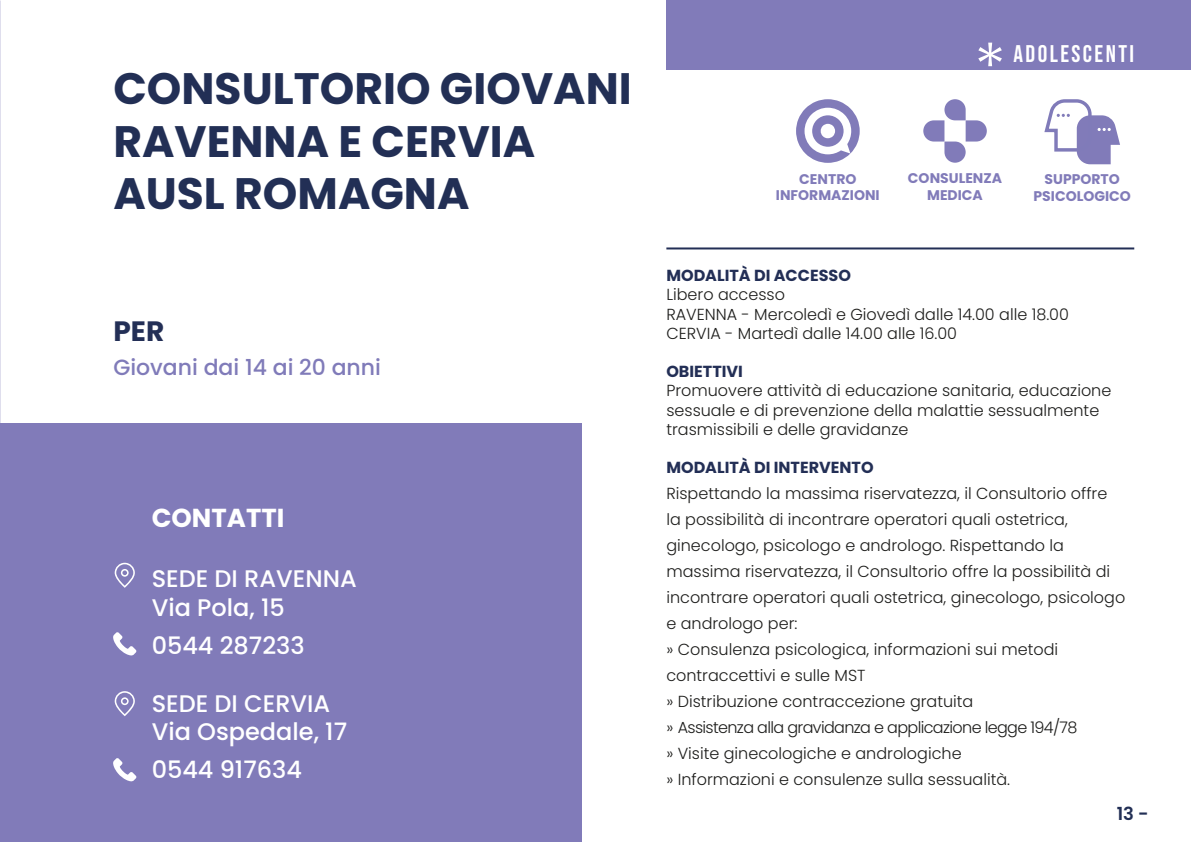
<style>
.page{position:relative;width:1191px;height:842px;background:#fff}
.page>*{position:absolute;margin:0;border:0;box-sizing:border-box;transform-origin:0 0}
.t1{font:700 44px "Poppins";color:#222f55}
.t2{font:700 28px "Poppins";color:#232f56}
.t3{font:700 26px "Poppins";color:#fff}
.t4{font:500 24px "Poppins";color:#fff}
.t5{font:24px "Bebas Neue";letter-spacing:.1em;color:#fff}
.t6{font:500 22px "Poppins";color:#807bb9}
.t7{font:600 18px "Poppins";color:#222f55}
.t8{font:300 16px/26px "Poppins";color:#1d1d1b}
.t9{font:300 16px "Poppins";letter-spacing:-.04em;color:#1d1d1b}
.t10{font:700 16px "Poppins";color:#232f56}
.t11{font:700 14px "Poppins";color:#817bb9}
</style>
<div class="page">
<div style="left:0;top:424px;width:581px;height:418px;background:#817bb9"></div>
<svg style="left:113px;top:632px;width:24px;height:23px"></svg>
<svg style="left:113px;top:758px;width:24px;height:23px"></svg>
<svg style="left:115px;top:563px;width:20px;height:25px"></svg>
<svg style="left:115px;top:691px;width:20px;height:25px"></svg>
<hr style="left:666px;top:247px;width:468px;height:2px;background:#232f56">
<svg style="left:923px;top:99px;width:63px;height:64px"></svg>
<svg style="left:1044px;top:99px;width:76px;height:65px"></svg>
<svg style="left:796px;top:99px;width:63px;height:64px"></svg>
<hr style="left:0;top:57px;width:1px;height:729px;background:#817bb9">
<div style="left:666px;top:0;width:525px;height:69px;background:#817bb9"></div>
<svg style="left:978px;top:43px;width:24px;height:23px"></svg>
<p class="t1" style="left:113px;top:63px;width:520px">CONSULTORIO GIOVANI</p>
<p class="t1" style="left:113px;top:116px;width:423px">RAVENNA E CERVIA</p>
<p class="t1" style="left:113px;top:169px;width:357px">AUSL ROMAGNA</p>
<p class="t2" style="left:113px;top:315px;width:52px">PER</p>
<p class="t6" style="left:113px;top:355px;width:269px">Giovani dai 14 ai 20 anni</p>
<p class="t3" style="left:152px;top:503px;width:134px">CONTATTI</p>
<p class="t4" style="left:152px;top:565px;width:206px">SEDE DI RAVENNA</p>
<p class="t4" style="left:152px;top:594px;width:135px">Via Pola, 15</p>
<p class="t4" style="left:152px;top:632px;width:154px">0544 287233</p>
<p class="t4" style="left:152px;top:689px;width:180px">SEDE DI CERVIA</p>
<p class="t4" style="left:152px;top:718px;width:197px">Via Ospedale, 17</p>
<p class="t4" style="left:152px;top:756px;width:152px">0544 917634</p>
<p class="t5" style="left:1013px;top:40px;width:122px">ADOLESCENTI</p>
<p class="t11" style="left:799px;top:171px;width:59px">CENTRO</p>
<p class="t11" style="left:776px;top:187px;width:105px">INFORMAZIONI</p>
<p class="t11" style="left:908px;top:170px;width:96px">CONSULENZA</p>
<p class="t11" style="left:927px;top:187px;width:57px">MEDICA</p>
<p class="t11" style="left:1044px;top:171px;width:77px">SUPPORTO</p>
<p class="t11" style="left:1033px;top:188px;width:99px">PSICOLOGICO</p>
<p class="t10" style="left:666px;top:266px;width:186px">MODALITÀ DI ACCESSO</p>
<p class="t8" style="left:666px;top:282px;width:120px">Libero accesso</p>
<p class="t8" style="left:666px;top:301px;width:404px">RAVENNA - Mercoledì e Giovedì dalle 14.00 alle 18.00</p>
<p class="t8" style="left:666px;top:320px;width:292px">CERVIA - Martedì dalle 14.00 alle 16.00</p>
<p class="t10" style="left:666px;top:362px;width:78px">OBIETTIVI</p>
<p class="t8" style="left:666px;top:381px;width:446px;line-height:19.2px">Promuovere attività di educazione sanitaria, educazione sessuale e di prevenzione della malattie sessualmente trasmissibili e delle gravidanze</p>
<p class="t10" style="left:666px;top:458px;width:209px">MODALITÀ DI INTERVENTO</p>
<p class="t8" style="left:666px;top:481px;width:460px">Rispettando la massima riservatezza, il Consultorio offre la possibilità di incontrare operatori quali ostetrica, ginecologo, psicologo e andrologo. Rispettando la massima riservatezza, il Consultorio offre la possibilità di incontrare operatori quali ostetrica, ginecologo, psicologo e andrologo per:</p>
<p class="t8" style="left:666px;top:637px;width:393px">» Consulenza psicologica, informazioni sui metodi contraccettivi e sulle MST</p>
<p class="t8" style="left:666px;top:689px;width:308px">» Distribuzione contraccezione gratuita</p>
<p class="t9" style="left:666px;top:718px;width:412px">» Assistenza alla gravidanza e applicazione legge 194/78</p>
<p class="t8" style="left:666px;top:741px;width:297px">» Visite ginecologiche e andrologiche</p>
<p class="t8" style="left:666px;top:767px;width:345px">» Informazioni e consulenze sulla sessualità.</p>
<p class="t7" style="left:1116px;top:803px;width:34px">13 -</p>
</div>
